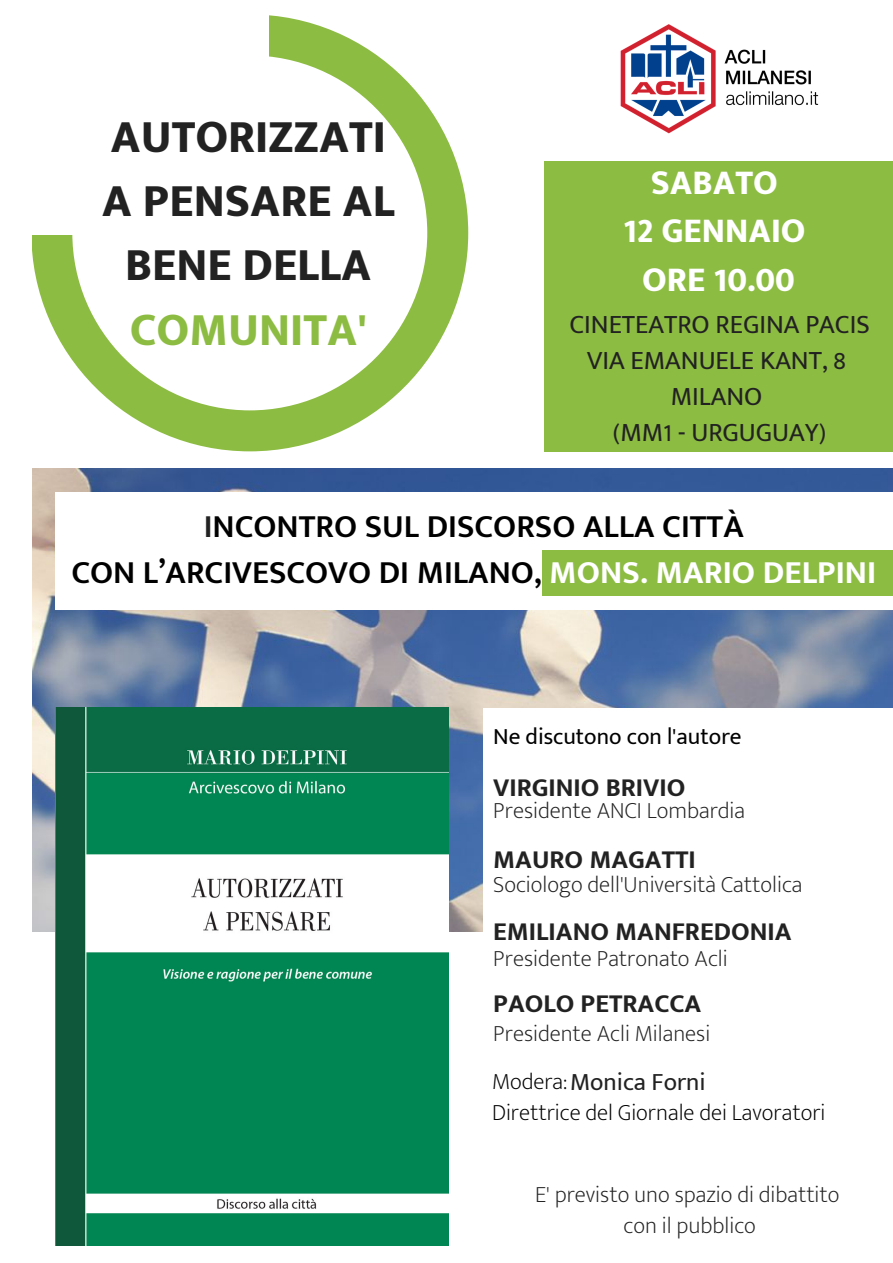
<style>
.page{position:relative;width:893px;height:1263px;background:#fff}
.page>*{position:absolute;margin:0;border:0;box-sizing:border-box;transform-origin:0 0}
.t1{font:800 46.35px/64.2px "Mukta Mahee";color:#222;text-align:center}
.t2{font:800 46.35px "Mukta Mahee";color:#8dbc43}
.t3{font:800 34.8px/48.4px "Mukta Mahee";color:#fff;text-align:center}
.t4{font:600 33.15px/46.2px "Mukta Mahee";color:#000;text-align:center}
.t5{font:26.55px/36px "Mukta Mahee";color:#222;text-align:center}
.t6{font:700 26.55px "Mukta Mahee";color:#222}
.t7{font:24.9px "Mukta Mahee";color:#222}
.t8{font:200 23.25px/31.5px "Mukta Mahee";color:#222;text-align:center}
.t9{font:200 23.25px "Mukta Mahee";color:#000}
.t10{font:23.25px "Mukta Mahee";color:#000}
.s1{color:#222}
.s2{font-weight:700;color:#fff}
.s3{font-weight:200;font-size:23.25px;color:#000}
</style>
<div class="page">
<img style="left:33px;top:468px;width:860px;height:463px">
<div style="left:55px;top:492px;width:838px;height:117px;background:#fff"></div>
<div style="left:483px;top:708px;width:410px;height:488px;background:#fff"></div>
<div style="left:544px;top:161px;width:349px;height:291px;background:#8dbc43"></div>
<svg style="left:33px;top:16px;width:435px;height:435px"></svg>
<div style="left:29px;top:0;width:240px;height:234px;background:#fff"></div>
<div style="left:542px;top:551px;width:351px;height:45px;background:#8dbc43"></div>
<img style="left:620px;top:24px;width:199px;height:110px">
<img style="left:55px;top:707px;width:393px;height:538px">
<h1 class="t1" style="left:102px;top:104px;width:294px">AUTORIZZATI<br>A PENSARE AL<br>BENE DELLA</h1>
<h1 class="t2" style="left:130px;top:301px;width:239px">COMUNITA'</h1>
<p class="t5" style="left:569px;top:306px;width:302px">CINETEATRO REGINA PACIS<br>VIA EMANUELE KANT, 8<br>MILANO<br>(MM1 - URGUGUAY)</p>
<h2 class="t3" style="left:623px;top:157px;width:184px">SABATO<br>12 GENNAIO<br>ORE 10.00</h2>
<h3 class="t4" style="left:71px;top:503px;width:806px"><span class="s1">I</span>NCONTRO SUL DISCORSO ALLA CITTÀ<br>CON L’ARCIVESCOVO DI MILANO, <span class="s2">MONS. MARIO DELPINI</span></h3>
<p class="t10" style="left:493px;top:723px;width:250px">Ne discutono con l'autore</p>
<p class="t6" style="left:493px;top:771px;width:194px">VIRGINIO BRIVIO</p>
<p class="t8" style="left:493px;top:794px;width:253px">Presidente ANCI Lombardia</p>
<p class="t6" style="left:493px;top:843px;width:204px">MAURO MAGATTI</p>
<p class="t8" style="left:493px;top:868px;width:311px">Sociologo dell'Università Cattolica</p>
<p class="t6" style="left:493px;top:915px;width:300px">EMILIANO MANFREDONIA</p>
<p class="t8" style="left:493px;top:943px;width:236px">Presidente Patronato Acli</p>
<p class="t6" style="left:493px;top:988px;width:210px">PAOLO PETRACCA</p>
<p class="t8" style="left:493px;top:1017px;width:219px">Presidente Acli Milanesi</p>
<p class="t7" style="left:492px;top:1067px;width:215px"><span class="s3">Modera:</span>Monica Forni</p>
<p class="t9" style="left:492px;top:1099px;width:335px">Direttrice del Giornale dei Lavoratori</p>
<p class="t8" style="left:535px;top:1178px;width:306px">E' previsto uno spazio di dibattito con il pubblico</p>
</div>
